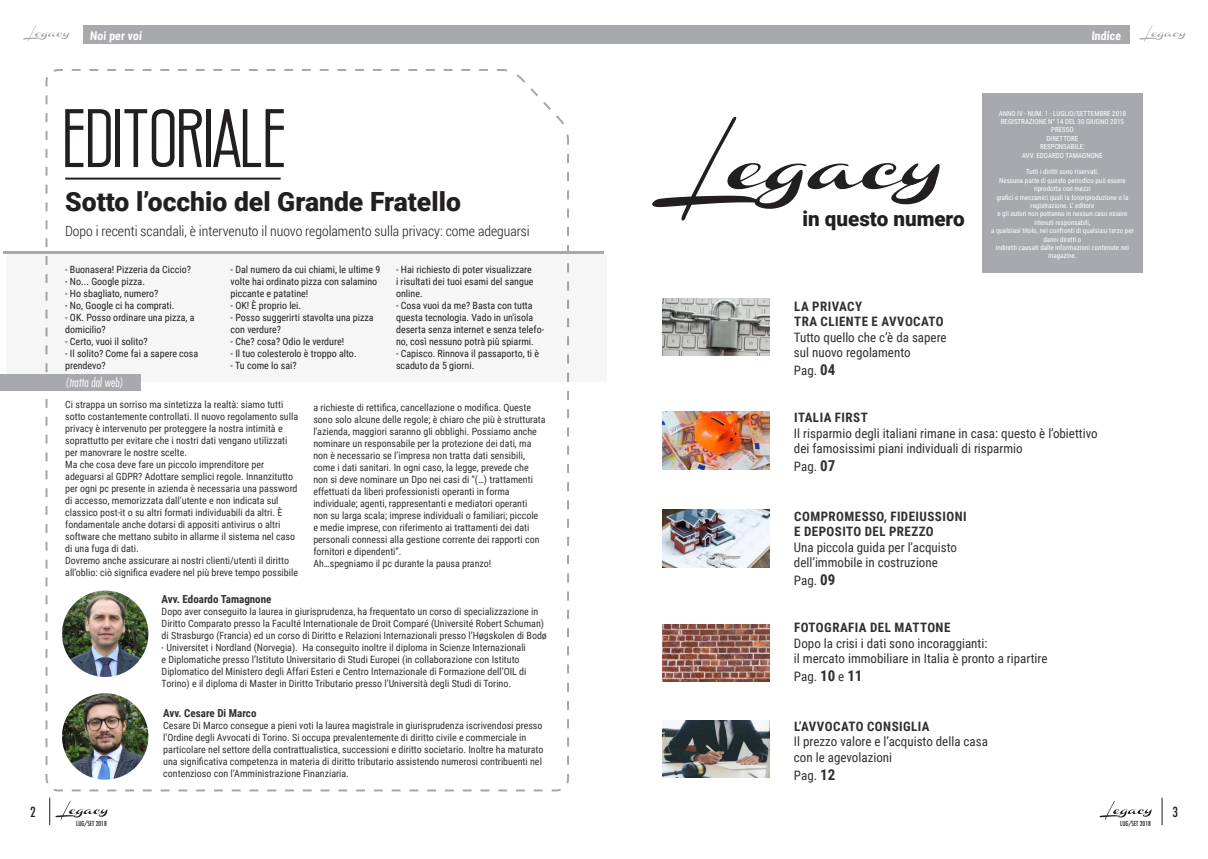
<style>
.page{position:relative;width:1208px;height:859px;background:#fff}
.page>*{position:absolute;margin:0;border:0;box-sizing:border-box;transform-origin:0 0}
.t1{font:84.7px "Style Thief";color:#231f20;scale:1.1 1}
.t2{font:900 26.5px "Roboto";color:#231f20}
.t3{font:900 20.6px "Roboto";color:#231f20}
.t4{font:300 14px "Roboto Condensed";color:#231f20}
.t5{font:condensed 13.6px "Futura Std";color:#231f20}
.t6{font:13px/15.6px "Roboto Condensed";color:#312f30}
.t7{font:700 13px/15.6px "Roboto Condensed";letter-spacing:.035em;color:#312f30}
.t8{font:300 condensed 12.6px "Futura Std";color:#fff}
.t9{font:700 12px "Roboto Condensed";color:#fff}
.t10{font:700 11px "Roboto Condensed";color:#312f30}
.t11{font:10px/12px "Roboto Condensed";color:#312f30}
.t12{font:10px/12px "Roboto Condensed";color:#231f20}
.t13{font:7px/8.4px "Roboto Condensed";color:#fff;text-align:center}
.t14{font:condensed 6.8px "Futura Std";color:#231f20}
.s1{font-weight:700;font-size:15px}
</style>
<div class="page">
<div style="left:83px;top:26px;width:1046px;height:18px;background:#a8a9ad"></div>
<svg style="left:1139px;top:25px;width:46px;height:17px"></svg>
<svg style="left:23px;top:25px;width:46px;height:17px"></svg>
<svg style="left:1099px;top:801px;width:52px;height:19px"></svg>
<svg style="left:1161px;top:798px;width:1px;height:27px"></svg>
<svg style="left:49px;top:798px;width:58px;height:27px"></svg>
<div style="left:6px;top:254px;width:600px;height:127px;background:#f5f5f6"></div>
<svg style="left:44px;top:69px;width:526px;height:723px"></svg>
<img style="left:62px;top:591px;width:86px;height:86px;border-radius:43px">
<img style="left:62px;top:693px;width:86px;height:87px;border-radius:43px">
<hr style="left:4px;top:252px;width:600px;height:2px;background:#a8a9ad">
<div style="left:0;top:374px;width:141px;height:17px;background:#a8a9ad"></div>
<hr style="left:65px;top:178px;width:216px;height:2px;background:#231f20">
<svg style="left:652px;top:117px;width:287px;height:104px"></svg>
<div style="left:982px;top:94px;width:160px;height:179px;background:#a8a9ad"></div>
<img style="left:662px;top:298px;width:108px;height:58px">
<img style="left:662px;top:412px;width:108px;height:57px">
<img style="left:662px;top:510px;width:108px;height:57px">
<img style="left:662px;top:624px;width:108px;height:58px">
<img style="left:662px;top:720px;width:108px;height:58px">
<h3 class="t5" style="left:30px;top:804px;width:7px">2</h3>
<p class="t9" style="left:90px;top:27px;width:54px">Noi per voi</p>
<p class="t9" style="left:1091px;top:27px;width:32px">Indice</p>
<h1 class="t1" style="left:65px;top:101px;width:204px">EDITORIALE</h1>
<h2 class="t2" style="left:65px;top:183px;width:397px">Sotto l’occhio del Grande Fratello</h2>
<h3 class="t4" style="left:65px;top:221px;width:466px">Dopo i recenti scandali, è intervenuto il nuovo regolamento sulla privacy: come adeguarsi</h3>
<p class="t12" style="left:65px;top:263px;width:127px">- Buonasera! Pizzeria da Ciccio?</p>
<p class="t12" style="left:65px;top:275px;width:81px">- No... Google pizza.</p>
<p class="t12" style="left:65px;top:287px;width:95px">- Ho sbagliato, numero?</p>
<p class="t12" style="left:65px;top:299px;width:111px">- No, Google ci ha comprati.</p>
<p class="t12" style="left:65px;top:311px;width:131px">- OK. Posso ordinare una pizza, a domicilio?</p>
<p class="t12" style="left:65px;top:335px;width:84px">- Certo, vuoi il solito?</p>
<p class="t12" style="left:65px;top:347px;width:135px">- Il solito? Come fai a sapere cosa prendevo?</p>
<p class="t8" style="left:65px;top:375px;width:61px">(tratta dal web)</p>
<p class="t12" style="left:231px;top:263px;width:151px">- Dal numero da cui chiami, le ultime 9 volte hai ordinato pizza con salamino piccante e patatine!</p>
<p class="t12" style="left:231px;top:299px;width:72px">- OK! È proprio lei.</p>
<p class="t12" style="left:231px;top:311px;width:145px">- Posso suggerirti stavolta una pizza con verdure?</p>
<p class="t12" style="left:231px;top:335px;width:115px">- Che? cosa? Odio le verdure!</p>
<p class="t12" style="left:231px;top:347px;width:127px">- Il tuo colesterolo è troppo alto.</p>
<p class="t12" style="left:231px;top:359px;width:68px">- Tu come lo sai?</p>
<p class="t12" style="left:396px;top:263px;width:139px">- Hai richiesto di poter visualizzare i risultati dei tuoi esami del sangue online.</p>
<p class="t12" style="left:396px;top:299px;width:150px">- Cosa vuoi da me? Basta con tutta questa tecnologia. Vado in un'isola deserta senza internet e senza telefo&shy;no, così nessuno potrà più spiarmi.</p>
<p class="t12" style="left:396px;top:347px;width:145px">- Capisco. Rinnova il passaporto, ti è scaduto da 5 giorni.</p>
<p class="t11" style="left:65px;top:398px;width:234px">Ci strappa un sorriso ma sintetizza la realtà: siamo tutti sotto costantemente controllati. Il nuovo regolamento sulla privacy è intervenuto per proteggere la nostra intimità e soprattutto per evitare che i nostri dati vengano utilizzati per manovrare le nostre scelte.<br>Ma che cosa deve fare un piccolo imprenditore per adeguarsi al GDPR? Adottare semplici regole. Innanzitutto per ogni pc presente in azienda è necessaria una password di accesso, memorizzata dall’utente e non indicata sul classico post-it o su altri formati individuabili da altri. È fondamentale anche dotarsi di appositi antivirus o altri software che mettano subito in allarme il sistema nel caso di una fuga di dati.<br>Dovremo anche assicurare ai nostri clienti/utenti il diritto all’oblio: ciò significa evadere nel più breve tempo possibile</p>
<p class="t11" style="left:313px;top:401px;width:234px">a richieste di rettifica, cancellazione o modifica. Queste sono solo alcune delle regole; è chiaro che più è strutturata l’azienda, maggiori saranno gli obblighi. Possiamo anche nominare un responsabile per la protezione dei dati, ma non è necessario se l’impresa non tratta dati sensibili, come i dati sanitari. In ogni caso, la legge, prevede che non si deve nominare un Dpo nei casi di “(…) trattamenti effettuati da liberi professionisti operanti in forma individuale; agenti, rappresentanti e mediatori operanti<br>non su larga scala; imprese individuali o familiari; piccole<br>e medie imprese, con riferimento ai trattamenti dei dati personali connessi alla gestione corrente dei rapporti con fornitori e dipendenti”.<br>Ah…spegniamo il pc durante la pausa pranzo!</p>
<p class="t10" style="left:162px;top:591px;width:111px">Avv. Edoardo Tamagnone</p>
<p class="t11" style="left:162px;top:605px;width:387px">Dopo aver conseguito la laurea in giurisprudenza, ha frequentato un corso di specializzazione in<br>Diritto Comparato presso la Faculté Internationale de Droit Comparé (Université Robert Schuman) di Strasburgo (Francia) ed un corso di Diritto e Relazioni Internazionali presso l’Høgskolen di Bodø</p>
<p class="t11" style="left:162px;top:641px;width:366px">- Universitet i Nordland (Norvegia). Ha conseguito inoltre il diploma in Scienze Internazionali e Diplomatiche presso l’Istituto Universitario di Studi Europei (in collaborazione con Istituto Diplomatico del Ministero degli Affari Esteri e Centro Internazionale di Formazione dell’OIL di Torino) e il diploma di Master in Diritto Tributario presso l’Università degli Studi di Torino.</p>
<p class="t14" style="left:76px;top:819px;width:32px">LUG/SET 2018</p>
<p class="t10" style="left:163px;top:705px;width:95px">Avv. Cesare Di Marco</p>
<p class="t11" style="left:163px;top:719px;width:381px">Cesare Di Marco consegue a pieni voti la laurea magistrale in giurisprudenza iscrivendosi presso l’Ordine degli Avvocati di Torino. Si occupa prevalentemente di diritto civile e commerciale in particolare nel settore della contrattualistica, successioni e diritto societario. Inoltre ha maturato una significativa competenza in materia di diritto tributario assistendo numerosi contribuenti nel contenzioso con l’Amministrazione Finanziaria.</p>
<h3 class="t3" style="left:802px;top:205px;width:164px">in questo numero</h3>
<p class="t13" style="left:998px;top:109px;width:129px">ANNO IV - NUM. 1 - LUGLIO/SETTEMBRE 2018<br>REGISTRAZIONE N° 14 DEL 30 GIUGNO 2015<br>PRESSO<br>DIRETTORE<br>RESPONSABILE:<br>AVV. EDOARDO TAMAGNONE</p>
<p class="t13" style="left:991px;top:168px;width:144px">Tutti i diritti sono riservati.<br>Nessuna parte di questo periodico può essere riprodotta con mezzi<br>grafici e meccanici quali la fotoriproduzione e la registrazione. L’ editore<br>e gli autori non potranno in nessun caso essere ritenuti responsabili,<br>a qualsiasi titolo, nei confronti di qualsiasi terzo per danni diretti o<br>indiretti causati dalle informazioni contenute nel magazine.</p>
<h3 class="t7" style="left:794px;top:298px;width:151px">LA PRIVACY<br>TRA CLIENTE E AVVOCATO</h3>
<h3 class="t6" style="left:794px;top:329px;width:154px">Tutto quello che c’è da sapere sul nuovo regolamento</h3>
<h3 class="t6" style="left:794px;top:362px;width:43px">Pag. <span class="s1">04</span></h3>
<h3 class="t7" style="left:794px;top:409px;width:75px">ITALIA FIRST</h3>
<h3 class="t6" style="left:794px;top:425px;width:305px">Il risparmio degli italiani rimane in casa: questo è l’obiettivo dei famosissimi piani individuali di risparmio</h3>
<h3 class="t6" style="left:794px;top:458px;width:43px">Pag. <span class="s1">07</span></h3>
<h3 class="t7" style="left:794px;top:508px;width:174px">COMPROMESSO, FIDEIUSSIONI<br>E DEPOSITO DEL PREZZO</h3>
<h3 class="t6" style="left:794px;top:539px;width:164px">Una piccola guida per l’acquisto dell’immobile in costruzione</h3>
<h3 class="t6" style="left:794px;top:572px;width:43px">Pag. <span class="s1">09</span></h3>
<h3 class="t7" style="left:794px;top:619px;width:158px">FOTOGRAFIA DEL MATTONE</h3>
<h3 class="t6" style="left:794px;top:635px;width:255px">Dopo la crisi i dati sono incoraggianti:<br>il mercato immobiliare in Italia è pronto a ripartire</h3>
<h3 class="t6" style="left:794px;top:668px;width:70px">Pag. <span class="s1">10</span> e <span class="s1">11</span></h3>
<h3 class="t7" style="left:794px;top:718px;width:137px">L’AVVOCATO CONSIGLIA</h3>
<h3 class="t6" style="left:794px;top:733px;width:195px">Il prezzo valore e l’acquisto della casa con le agevolazioni</h3>
<h3 class="t6" style="left:794px;top:767px;width:43px">Pag. <span class="s1">12</span></h3>
<p class="t14" style="left:1120px;top:819px;width:32px">LUG/SET 2018</p>
<h3 class="t5" style="left:1172px;top:804px;width:7px">3</h3>
</div>
